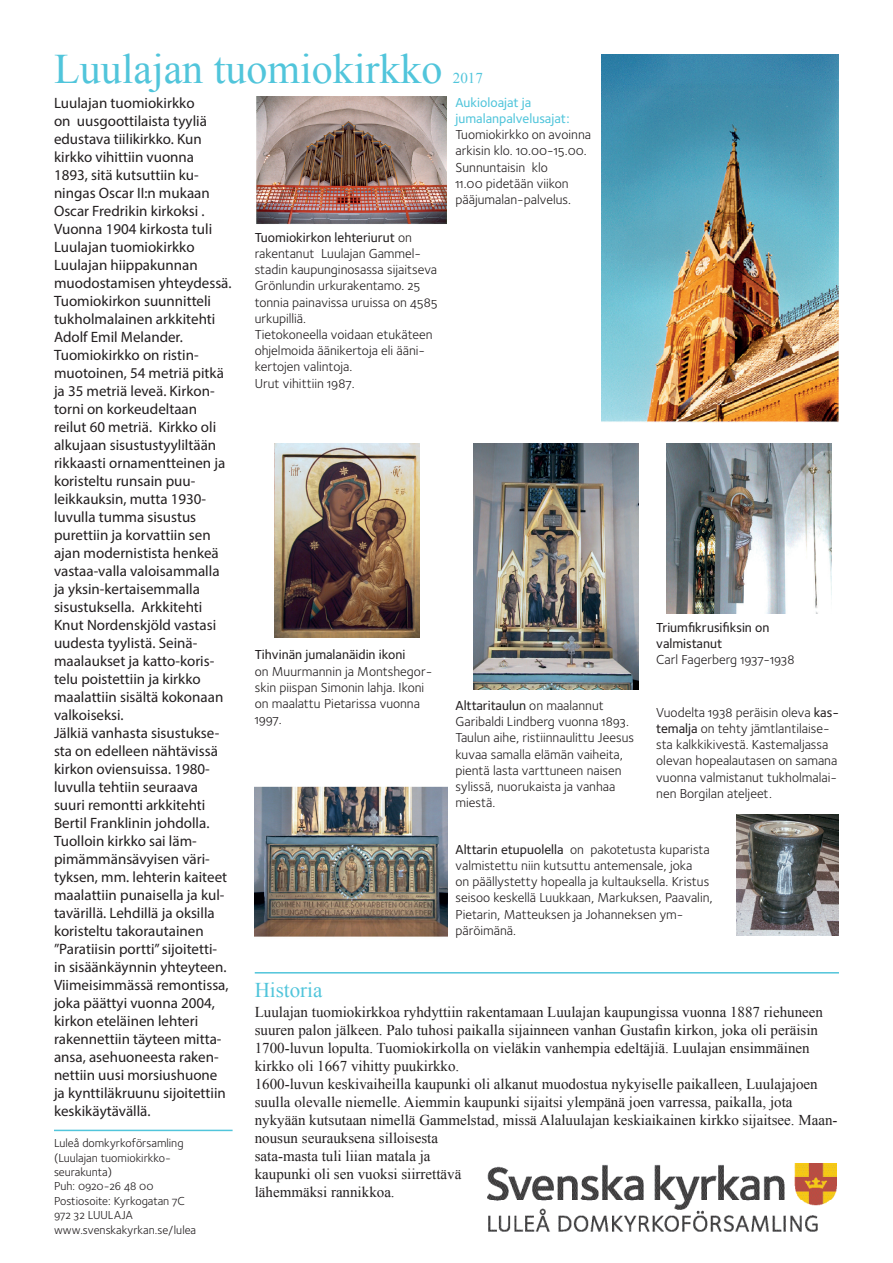
<style>
.page{position:relative;width:893px;height:1263px;background:#fff}
.page>*{position:absolute;margin:0;border:0;box-sizing:border-box;transform-origin:0 0}
.t1{font:42px "Times New Roman";color:#51c5db}
.t2{font:21px "Times New Roman";color:#51c5db}
.t3{font:15px/18px "Myriad Pro";color:#231f20}
.t4{font:15px/18px "Times New Roman";color:#231f20}
.t5{font:15px "Times New Roman";color:#51c5db}
.t6{font:13.5px/16.2px "Foundry Sterling Book OSF";color:#231f20}
.t7{font:500 13.5px/16.2px "Foundry Sterling";color:#231f20}
.t8{font:500 13.5px/16.2px "Foundry Sterling";color:#51c5db}
.t9{font:12px/14.4px "Foundry Sterling Book OSF";color:#231f20}
.s1{font-family:"Foundry Sterling Book OSF";font-weight:400}
.s2{font-family:"Foundry Sterling";font-weight:500}
</style>
<div class="page">
<img style="left:256px;top:97px;width:190px;height:127px">
<img style="left:275px;top:444px;width:144px;height:193px">
<img style="left:255px;top:786px;width:193px;height:151px">
<img style="left:602px;top:54px;width:237px;height:368px">
<img style="left:473px;top:444px;width:165px;height:246px">
<img style="left:666px;top:444px;width:166px;height:170px">
<img style="left:737px;top:814px;width:102px;height:121px">
<hr style="left:54px;top:1130px;width:179px;height:1px;background:#51c5db">
<hr style="left:255px;top:972px;width:584px;height:1px;background:#51c5db">
<img style="left:488px;top:1164px;width:348px;height:68px">
<h1 class="t1" style="left:54px;top:41px;width:390px">Luulajan tuomiokirkko</h1>
<p class="t5" style="left:453px;top:68px;width:31px">2017</p>
<p class="t3" style="left:54px;top:94px;width:179px">Luulajan tuomiokirkko<br>on uusgoottilaista tyyliä edustava tiilikirkko. Kun kirkko vihittiin vuonna<br>1893, sitä kutsuttiin ku&shy;ningas Oscar II:n mukaan<br>Oscar Fredrikin kirkoksi .<br>Vuonna 1904 kirkosta tuli<br>Luulajan tuomiokirkko<br>Luulajan hiippakunnan muodostamisen yhteydessä.<br>Tuomiokirkon suunnitteli tukholmalainen arkkitehti<br>Adolf Emil Melander.<br>Tuomiokirkko on ristin&shy;muotoinen, 54 metriä pitkä ja 35 metriä leveä. Kirkon&shy;torni on korkeudeltaan reilut 60 metriä. Kirkko oli alkujaan sisustustyyliltään rikkaasti ornamentteinen ja koristeltu runsain puu&shy;leikkauksin, mutta 1930- luvulla tumma sisustus purettiin ja korvattiin sen ajan modernistista henkeä vastaa-valla valoisammalla ja yksin-kertaisemmalla sisustuksella. Arkkitehti<br>Knut Nordenskjöld vastasi uudesta tyylistä. Seinä&shy;maalaukset ja katto-koris&shy;telu poistettiin ja kirkko maalattiin sisältä kokonaan valkoiseksi.<br>Jälkiä vanhasta sisustukse&shy;sta on edelleen nähtävissä kirkon oviensuissa. 1980- luvulla tehtiin seuraava suuri remontti arkkitehti<br>Bertil Franklinin johdolla.<br>Tuolloin kirkko sai läm&shy;pimämmänsävyisen väri&shy;tyksen, mm. lehterin kaiteet maalattiin punaisella ja kul&shy;tavärillä. Lehdillä ja oksilla koristeltu takorautainen ”Paratiisin portti” sijoitetti&shy;in sisäänkäynnin yhteyteen.<br>Viimeisimmässä remontissa, joka päättyi vuonna 2004, kirkon eteläinen lehteri rakennettiin täyteen mitta&shy;ansa, asehuoneesta raken&shy;nettiin uusi morsiushuone ja kynttiläkruunu sijoitettiin keskikäytävällä.</p>
<p class="t9" style="left:54px;top:1136px;width:144px">Luleå domkyrkoförsamling (Luulajan tuomiokirkko&shy;seurakunta)<br>Puh: 0920-26 48 00<br>Postiosoite: Kyrkogatan 7C<br>972 32 LUULAJA www.svenskakyrkan.se/lulea</p>
<p class="t7" style="left:255px;top:229px;width:159px">Tuomiokirkon lehteriurut <span class="s1">on</span></p>
<p class="t6" style="left:255px;top:245px;width:184px">rakentanut Luulajan Gammel&shy;stadin kaupunginosassa sijaitseva<br>Grönlundin urkurakentamo. 25 tonnia painavissa uruissa on 4585 urkupilliä.<br>Tietokoneella voidaan etukäteen ohjelmoida äänikertoja eli ääni&shy;kertojen valintoja.<br>Urut vihittiin 1987.</p>
<p class="t8" style="left:455px;top:94px;width:116px">Aukioloajat ja jumalanpalvelusajat:</p>
<p class="t6" style="left:455px;top:127px;width:137px">Tuomiokirkko on avoinna arkisin klo. 10.00-15.00.<br>Sunnuntaisin klo<br>11.00 pidetään viikon pääjumalan-palvelus.</p>
<p class="t7" style="left:255px;top:646px;width:152px">Tihvinän jumalanäidin ikoni</p>
<p class="t6" style="left:255px;top:663px;width:179px">on Muurmannin ja Montshegor&shy;skin piispan Simonin lahja. Ikoni on maalattu Pietarissa vuonna<br>1997.</p>
<h2 class="t2" style="left:255px;top:976px;width:69px">Historia</h2>
<p class="t7" style="left:455px;top:697px;width:150px">Alttaritaulun <span class="s1">on maalannut</span></p>
<p class="t6" style="left:455px;top:713px;width:180px">Garibaldi Lindberg vuonna 1893.<br>Taulun aihe, ristiinnaulittu Jeesus kuvaa samalla elämän vaiheita, pientä lasta varttuneen naisen sylissä, nuorukaista ja vanhaa miestä.</p>
<p class="t7" style="left:656px;top:619px;width:115px">Triumfikrusifiksin on valmistanut</p>
<p class="t6" style="left:656px;top:652px;width:140px">Carl Fagerberg 1937-1938</p>
<p class="t6" style="left:656px;top:704px;width:184px">Vuodelta 1938 peräisin oleva <span class="s2">kas&shy;temalja</span> on tehty jämtlantilaise&shy;sta kalkkikivestä. Kastemaljassa olevan hopealautasen on samana vuonna valmistanut tukholmalai&shy;nen Borgilan ateljeet.</p>
<p class="t6" style="left:455px;top:841px;width:259px"><span class="s2">Alttarin etupuolella</span> on pakotetusta kuparista valmistettu niin kutsuttu antemensale, joka<br>on päällystetty hopealla ja kultauksella. Kristus seisoo keskellä Luukkaan, Markuksen, Paavalin, Pietarin, Matteuksen ja Johanneksen ym&shy;päröimänä.</p>
<p class="t4" style="left:255px;top:1002px;width:584px">Luulajan tuomiokirkkoa ryhdyttiin rakentamaan Luulajan kaupungissa vuonna 1887 riehuneen suuren palon jälkeen. Palo tuhosi paikalla sijainneen vanhan Gustafin kirkon, joka oli peräisin 1700-luvun lopulta. Tuomiokirkolla on vieläkin vanhempia edeltäjiä. Luulajan ensimmäinen kirkko oli 1667 vihitty puukirkko.<br>1600-luvun keskivaiheilla kaupunki oli alkanut muodostua nykyiselle paikalleen, Luulajajoen suulla olevalle niemelle. Aiemmin kaupunki sijaitsi ylempänä joen varressa, paikalla, jota nykyään kutsutaan nimellä Gammelstad, missä Alaluulajan keskiaikainen kirkko sijaitsee. Maan&shy;nousun seurauksena silloisesta<br>sata-masta tuli liian matala ja<br>kaupunki oli sen vuoksi siirrettävä<br>lähemmäksi rannikkoa.</p>
</div>
